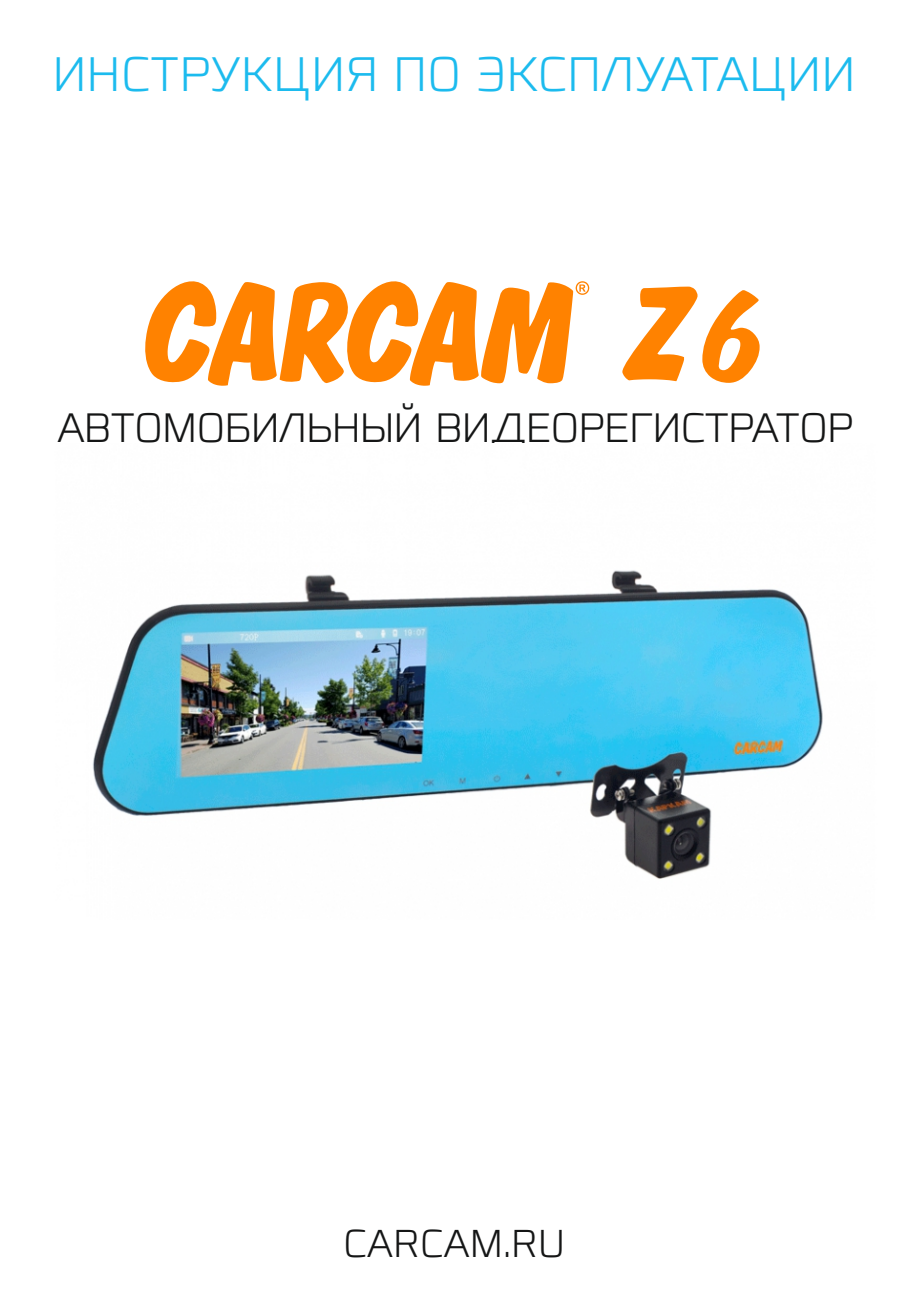
<style>
.page{position:relative;width:908px;height:1304px;background:#fff}
.page>*{position:absolute;margin:0;border:0;box-sizing:border-box;transform-origin:0 0}
.t1{font:800 137.6px "Balloon X Bd TL";color:#ff8200}
.t2{font:200 49.6px "Francker CYR";color:#1cbbee}
.t3{font:200 42px "Francker CYR";letter-spacing:-.025em;color:#151616}
.t4{font:200 40px "Francker CYR";color:#151616}
</style>
<div class="page">
<svg style="left:145px;top:281px;width:444px;height:105px"></svg>
<img style="left:92px;top:570px;width:731px;height:309px">
<p class="t2" style="left:52px;top:54px;width:804px">ИНСТРУКЦИЯ ПО ЭКСПЛУАТАЦИИ</p>
<h1 class="t1" style="left:626px;top:275px;width:138px">Z6</h1>
<p class="t3" style="left:57px;top:410px;width:798px">АВТОМОБИЛЬНЫЙ ВИДЕОРЕГИСТРАТОР</p>
<p class="t4" style="left:343px;top:1227px;width:224px">CARCAM.RU</p>
</div>
